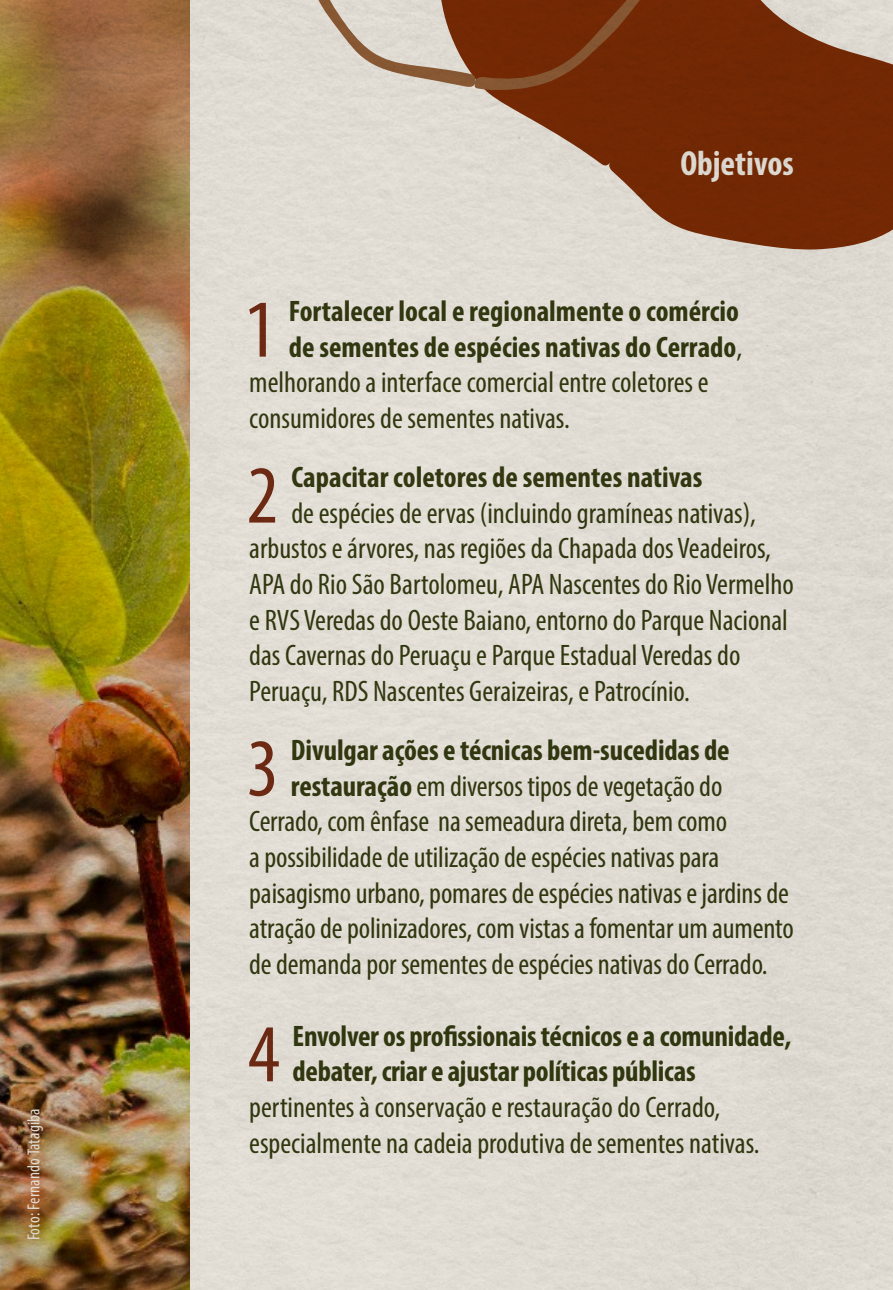
<style>
.page{position:relative;width:893px;height:1290px;background:#fff}
.page>*{position:absolute;margin:0;border:0;box-sizing:border-box;transform-origin:0 0}
.t1{font:condensed 82.77px "Myriad Pro";color:#7b3017}
.t2{font:700 condensed 35px "Myriad Pro";color:#fff}
.t3{font:condensed 29.75px/35.7px "Myriad Pro";letter-spacing:-.005em;color:#384013}
.t4{font:700 condensed 29.75px/35.7px "Myriad Pro";letter-spacing:-.005em;color:#384013}
.t5{font:condensed 17.5px "Myriad Pro";letter-spacing:.01em;color:#fff}
.s1{font-weight:400}
.s2{font-weight:700}
</style>
<div class="page">
<svg style="left:437px;top:0;width:456px;height:250px;fill:#732904"></svg>
<svg style="left:310px;top:0;width:385px;height:90px"></svg>
<img style="left:0;top:0;width:190px;height:1290px">
<p class="t5" style="left:23px;top:1240px;width:134px;rotate:-90deg">Foto: Fernando Tatagiba</p>
<p class="t2" style="left:680px;top:142px;width:115px">Objetivos</p>
<h1 class="t1" style="left:244px;top:279px;width:33px">1</h1>
<p class="t4" style="left:289px;top:292px;width:451px">Fortalecer local e regionalmente o comércio</p>
<p class="t4" style="left:289px;top:328px;width:455px">de sementes de espécies nativas do Cerrado<span class="s1">,</span></p>
<p class="t3" style="left:249px;top:364px;width:461px">melhorando a interface comercial entre coletores e</p>
<p class="t3" style="left:249px;top:400px;width:322px">consumidores de sementes nativas.</p>
<h1 class="t1" style="left:247px;top:445px;width:33px">2</h1>
<p class="t4" style="left:291px;top:458px;width:412px">Capacitar coletores de sementes nativas</p>
<p class="t3" style="left:249px;top:494px;width:546px;text-indent:42px">de espécies de ervas (incluindo gramíneas nativas), arbustos e árvores, nas regiões da Chapada dos Veadeiros, APA do Rio São Bartolomeu, APA Nascentes do Rio Vermelho e RVS Veredas do Oeste Baiano, entorno do Parque Nacional das Cavernas do Peruaçu e Parque Estadual Veredas do Peruaçu, RDS Nascentes Geraizeiras, e Patrocínio.</p>
<h1 class="t1" style="left:247px;top:718px;width:33px">3</h1>
<p class="t4" style="left:291px;top:731px;width:440px">Divulgar ações e técnicas bem-sucedidas de</p>
<p class="t3" style="left:291px;top:767px;width:433px"><span class="s2">restauração</span> em diversos tipos de vegetação do</p>
<p class="t3" style="left:249px;top:803px;width:479px">Cerrado, com ênfase na semeadura direta, bem como</p>
<p class="t3" style="left:249px;top:839px;width:472px">a possibilidade de utilização de espécies nativas para</p>
<p class="t3" style="left:249px;top:875px;width:541px">paisagismo urbano, pomares de espécies nativas e jardins de</p>
<p class="t3" style="left:249px;top:910px;width:546px">atração de polinizadores, com vistas a fomentar um aumento</p>
<p class="t3" style="left:249px;top:946px;width:520px">de demanda por sementes de espécies nativas do Cerrado.</p>
<h1 class="t1" style="left:248px;top:1004px;width:33px">4</h1>
<p class="t4" style="left:293px;top:1017px;width:500px">Envolver os profissionais técnicos e a comunidade, debater, criar e ajustar políticas públicas</p>
<p class="t3" style="left:249px;top:1089px;width:512px">pertinentes à conservação e restauração do Cerrado, especialmente na cadeia produtiva de sementes nativas.</p>
</div>
